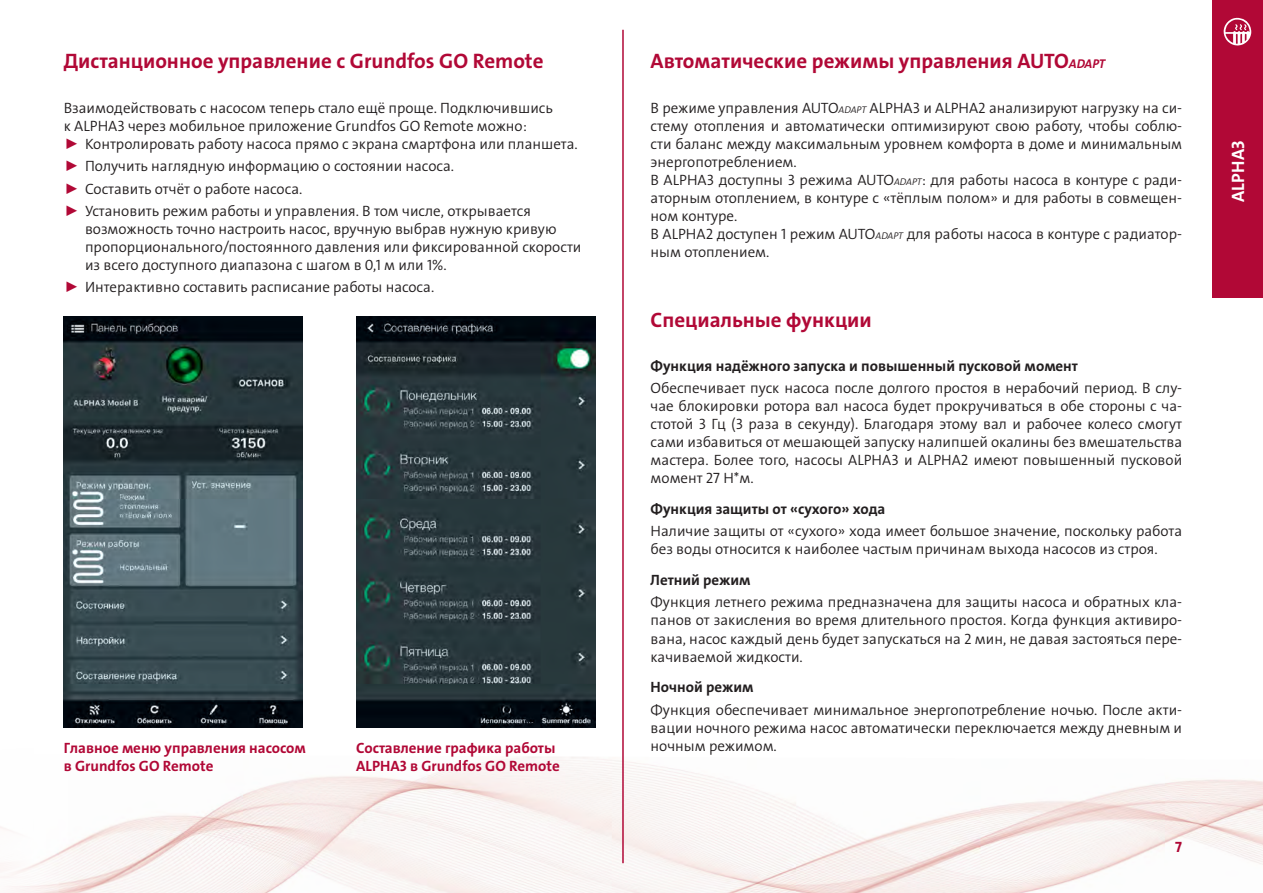
<style>
.page{position:relative;width:1263px;height:893px;background:#fff}
.page>*{position:absolute;margin:0;border:0;box-sizing:border-box;transform-origin:0 0}
.t1{font:21px "Grundfos The Sans V2 OT 7 B";color:#b10836}
.t2{font:18px "Grundfos The Sans V2 OT 7 B";letter-spacing:.015em;color:#fff}
.t3{font:15px/18px "Grundfos The Sans V2 OT 4 SL";color:#231f20}
.t4{font:15px "Grundfos The Sans V2 OT 7 B";color:#231f20}
.t5{font:15px/18px "Grundfos The Sans V2 OT 7 B";color:#b10836}
.s1{color:#b10836}
.s2{font-family:"Grundfos The Sans V2 OT 7 B Italic";font-size:12.75px}
.s3{font-family:"Grundfos The Sans V2 OT 4 SL Italic";font-size:9.75px}
</style>
<div class="page">
<div style="left:1212px;top:0;width:51px;height:298px;background:#b10836"></div>
<svg style="left:1224px;top:18px;width:28px;height:27px"></svg>
<img style="left:53px;top:757px;width:1210px;height:136px">
<img style="left:0;top:827px;width:53px;height:66px">
<img style="left:64px;top:317px;width:239px;height:410px">
<img style="left:356px;top:317px;width:239px;height:410px">
<hr style="left:622px;top:30px;width:2px;height:833px;background:#b10836">
<h1 class="t1" style="left:64px;top:48px;width:481px">Дистанционное управление с Grundfos GO Remote</h1>
<p class="t3" style="left:64px;top:99px;width:515px">Взаимодействовать с насосом теперь стало ещё проще. Подключившись<br>к ALPHA3 через мобильное приложение Grundfos GO Remote можно:<br><span class="s1">►</span> Контролировать работу насоса прямо с экрана смартфона или планшета.</p>
<p class="t3" style="left:64px;top:155px;width:469px;line-height:22.2px"><span class="s1">►</span> Получить наглядную информацию о состоянии насоса.<br><span class="s1">►</span> Составить отчёт о работе насоса.<br><span class="s1">►</span> Установить режим работы и управления. В том числе, открывается</p>
<p class="t3" style="left:85px;top:220px;width:498px">возможность точно настроить насос, вручную выбрав нужную кривую пропорционального/постоянного давления или фиксированной скорости из всего доступного диапазона с шагом в 0,1 м или 1%.</p>
<p class="t3" style="left:64px;top:278px;width:372px"><span class="s1">►</span> Интерактивно составить расписание работы насоса.</p>
<p class="t5" style="left:64px;top:739px;width:244px">Главное меню управления насосом в Grundfos GO Remote</p>
<p class="t5" style="left:356px;top:739px;width:205px">Составление графика работы<br>ALPHA3 в Grundfos GO Remote</p>
<h1 class="t1" style="left:651px;top:48px;width:456px">Автоматические режимы управления AUTO<span class="s2">ADAPT</span></h1>
<p class="t3" style="left:651px;top:99px;width:533px">В режиме управления AUTO<span class="s3">ADAPT</span> ALPHA3 и ALPHA2 анализируют нагрузку на си&shy;стему отопления и автоматически оптимизируют свою работу, чтобы соблю&shy;сти баланс между максимальным уровнем комфорта в доме и минимальным энергопотреблением.<br>В ALPHA3 доступны 3 режима AUTO<span class="s3">ADAPT</span>: для работы насоса в контуре с ради&shy;аторным отоплением, в контуре с «тёплым полом» и для работы в совмещен&shy;ном контуре.<br>В ALPHA2 доступен 1 режим AUTO<span class="s3">ADAPT</span> для работы насоса в контуре с радиатор&shy;ным отоплением.</p>
<h1 class="t1" style="left:651px;top:306px;width:223px">Специальные функции</h1>
<p class="t4" style="left:651px;top:357px;width:429px">Функция надёжного запуска и повышенный пусковой момент</p>
<p class="t3" style="left:651px;top:379px;width:533px;text-align:justify">Обеспечивает пуск насоса после долгого простоя в нерабочий период. В слу&shy;чае блокировки ротора вал насоса будет прокручиваться в обе стороны с ча&shy;стотой 3 Гц (3 раза в секунду). Благодаря этому вал и рабочее колесо смогут сами избавиться от мешающей запуску налипшей окалины без вмешательства мастера. Более того, насосы ALPHA3 и ALPHA2 имеют повышенный пусковой момент 27 Н*м.</p>
<p class="t4" style="left:651px;top:499px;width:236px">Функция защиты от «сухого» хода</p>
<p class="t3" style="left:651px;top:522px;width:533px">Наличие защиты от «сухого» хода имеет большое значение, поскольку работа без воды относится к наиболее частым причинам выхода насосов из строя.</p>
<p class="t4" style="left:651px;top:570px;width:102px">Летний режим</p>
<p class="t3" style="left:651px;top:593px;width:533px;text-align:justify">Функция летнего режима предназначена для защиты насоса и обратных кла&shy;панов от закисления во время длительного простоя. Когда функция активиро&shy;вана, насос каждый день будет запускаться на 2 мин, не давая застояться пере&shy;качиваемой жидкости.</p>
<p class="t4" style="left:651px;top:677px;width:104px">Ночной режим</p>
<p class="t3" style="left:651px;top:700px;width:533px;text-align:justify">Функция обеспечивает минимальное энергопотребление ночью. После акти&shy;вации ночного режима насос автоматически переключается между дневным и ночным режимом.</p>
<p class="t5" style="left:1175px;top:838px;width:8px">7</p>
<p class="t2" style="left:1226px;top:202px;width:63px;rotate:-90deg">ALPHA3</p>
</div>
